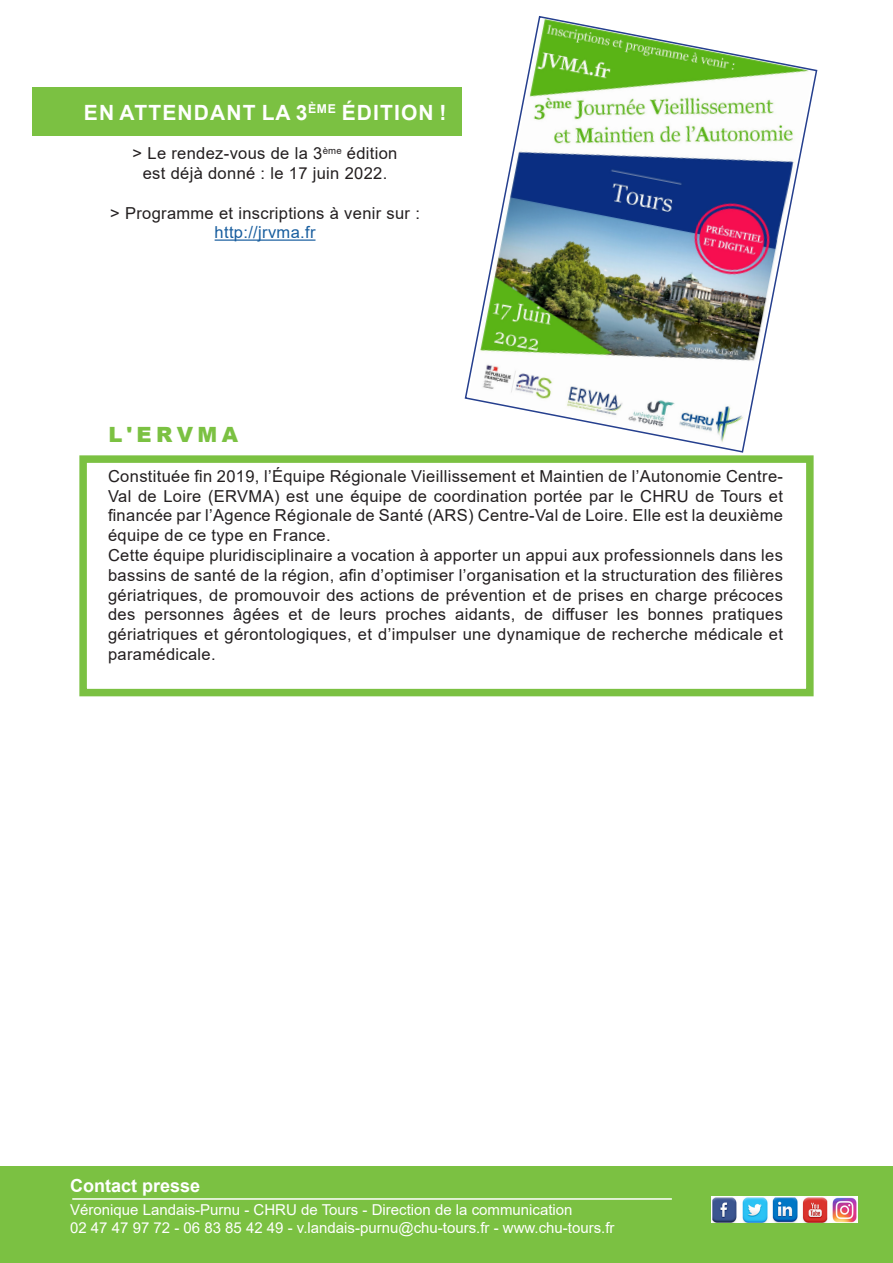
<style>
.page{position:relative;width:893px;height:1263px;background:#fff}
.page>*{position:absolute;margin:0;border:0;box-sizing:border-box;transform-origin:0 0}
.t1{font:700 21px "Arial";letter-spacing:.055em;color:#fff}
.t2{font:900 21px "Arial";letter-spacing:.215em;color:#7bc142}
.t3{font:700 18px "Arial";color:#fff}
.t4{font:16.5px/19.8px "Arial";letter-spacing:.02em;color:#231f20;text-align:justify}
.t5{font:16.5px "Arial";letter-spacing:.02em;color:#175d9e}
.t6{font:15px "Arial";color:#fff}
</style>
<div class="page">
<div style="left:0;top:1166px;width:893px;height:97px;background:#7bc142"></div>
<hr style="left:72px;top:1198px;width:600px;height:2px;background:#fff">
<img style="left:711px;top:1196px;width:146px;height:26px">
<div style="left:33px;top:87px;width:429px;height:49px;background:#7bc142"></div>
<hr style="left:215px;top:239px;width:100px;height:2px;background:#175d9e">
<div style="left:79px;top:455px;width:735px;height:241px;border:8px solid #7bc142"></div>
<img style="left:464px;top:15px;width:354px;height:438px">
<p class="t1" style="left:84px;top:97px;width:364px">EN ATTENDANT LA 3<sup>ÈME</sup> ÉDITION !</p>
<p class="t4" style="left:133px;top:143px;width:266px">&gt; Le rendez-vous de la 3<sup>ème</sup> édition</p>
<p class="t4" style="left:143px;top:163px;width:246px">est déjà donné : le 17 juin 2022.</p>
<p class="t4" style="left:110px;top:203px;width:311px">&gt; Programme et inscriptions à venir sur :</p>
<p class="t5" style="left:215px;top:221px;width:102px">http://jrvma.fr</p>
<p class="t2" style="left:108px;top:419px;width:131px">L'ERVMA</p>
<p class="t4" style="left:108px;top:466px;width:676px">Constituée fin 2019, l’Équipe Régionale Vieillissement et Maintien de l’Autonomie Centre-Val de Loire (ERVMA) est une équipe de coordination portée par le CHRU de Tours et financée par l’Agence Régionale de Santé (ARS) Centre-Val de Loire. Elle est la deuxième équipe de ce type en France.</p>
<p class="t4" style="left:108px;top:545px;width:676px">Cette équipe pluridisciplinaire a vocation à apporter un appui aux professionnels dans les bassins de santé de la région, afin d’optimiser l’organisation et la structuration des filières gériatriques, de promouvoir des actions de prévention et de prises en charge précoces des personnes âgées et de leurs proches aidants, de diffuser les bonnes pratiques gériatriques et gérontologiques, et d’impulser une dynamique de recherche médicale et paramédicale.</p>
<p class="t3" style="left:70px;top:1173px;width:132px">Contact presse</p>
<p class="t6" style="left:70px;top:1199px;width:504px">Véronique Landais-Purnu - CHRU de Tours - Direction de la communication</p>
<p class="t6" style="left:70px;top:1217px;width:546px">02 47 47 97 72 - 06 83 85 42 49 - v.landais-purnu@chu-tours.fr - www.chu-tours.fr</p>
</div>
